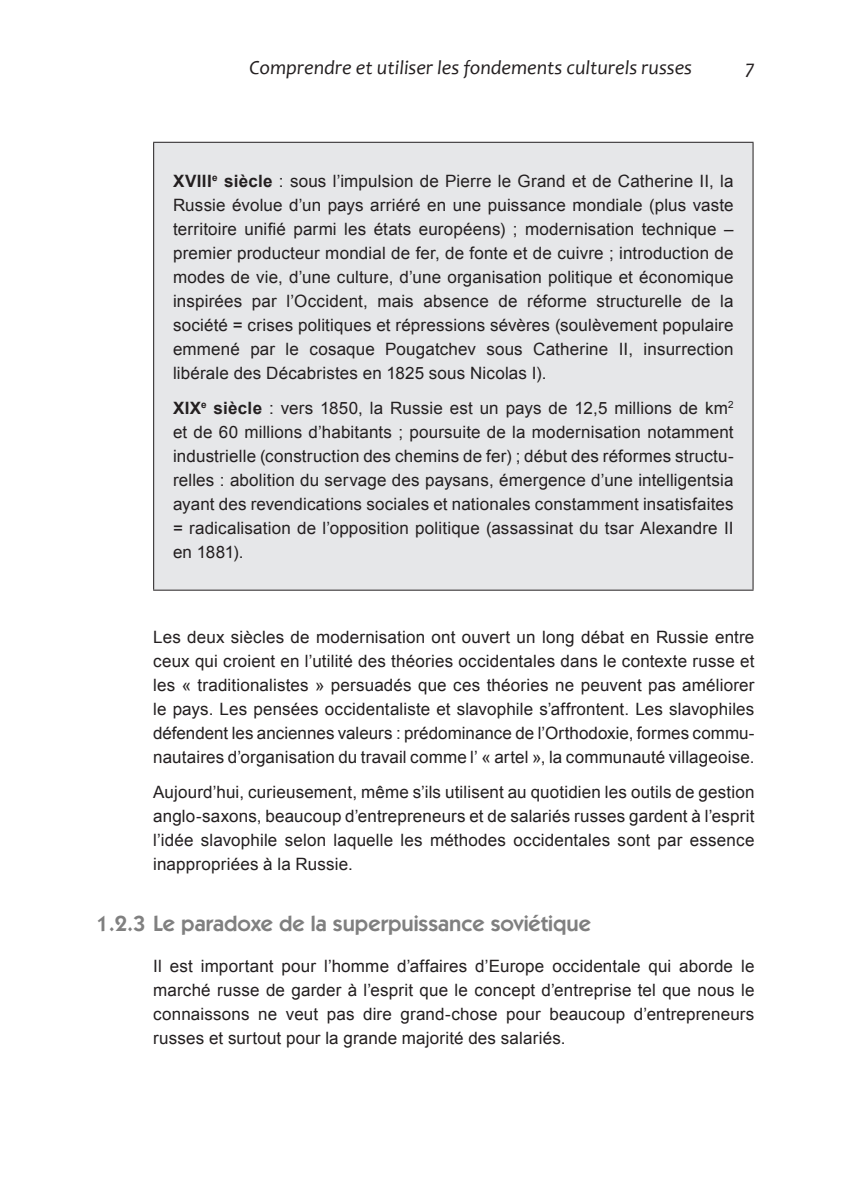
<style>
.page{position:relative;width:851px;height:1191px;background:#fff}
.page>*{position:absolute;margin:0;border:0;box-sizing:border-box;transform-origin:0 0}
.Titre_3{font:600 22px "Itc Kabel";color:#808080}
.t1{font:italic 20px "Candara";color:#231f20}
.Tableau_Grisé{font:17px/24px "Arial";letter-spacing:.01em;color:#231f20;text-align:justify}
.s1{font-weight:700}
</style>
<div class="page">
<div style="left:154px;top:142px;width:599px;height:448px;background:#e6e7e9"></div>
<hr style="left:153px;top:142px;width:600px;height:1px;background:#231f20">
<hr style="left:153px;top:143px;width:1px;height:446px;background:#231f20">
<hr style="left:752px;top:143px;width:1px;height:446px;background:#231f20">
<hr style="left:153px;top:589px;width:600px;height:1px;background:#231f20">
<p class="t1" style="left:249px;top:55px;width:444px">Comprendre et utiliser les fondements culturels russes</p>
<p class="t1" style="left:745px;top:55px;width:10px">7</p>
<p class="Tableau_Grisé" style="left:173px;top:169px;width:562px"><span class="s1">XVIII</span><sup>e</sup> <span class="s1">siècle</span> : sous l’impulsion de Pierre le Grand et de Catherine II, la Russie évolue d’un pays arriéré en une puissance mondiale (plus vaste territoire unifié parmi les états européens) ; modernisation technique – premier producteur mondial de fer, de fonte et de cuivre ; introduction de modes de vie, d’une culture, d’une organisation politique et économique inspirées par l’Occident, mais absence de réforme structurelle de la société = crises politiques et répressions sévères (soulèvement populaire emmené par le cosaque Pougatchev sous Catherine II, insurrection libérale des Décabristes en 1825 sous Nicolas I).</p>
<p class="Tableau_Grisé" style="left:173px;top:396px;width:562px"><span class="s1">XIX</span><sup>e</sup> <span class="s1">siècle</span> : vers 1850, la Russie est un pays de 12,5 millions de km<sup>2 </sup>et de 60 millions d’habitants ; poursuite de la modernisation notamment industrielle (construction des chemins de fer) ; début des réformes structu&shy;relles : abolition du servage des paysans, émergence d’une intelligentsia ayant des revendications sociales et nationales constamment insatisfaites = radicalisation de l’opposition politique (assassinat du tsar Alexandre II en 1881).</p>
<p class="Tableau_Grisé" style="left:153px;top:625px;width:602px">Les deux siècles de modernisation ont ouvert un long débat en Russie entre ceux qui croient en l’utilité des théories occidentales dans le contexte russe et les « traditionalistes » persuadés que ces théories ne peuvent pas améliorer le pays. Les pensées occidentaliste et slavophile s’affrontent. Les slavophiles défendent les anciennes valeurs : prédominance de l’Orthodoxie, formes commu&shy;nautaires d’organisation du travail comme l’ « artel », la communauté villageoise.</p>
<p class="Tableau_Grisé" style="left:153px;top:780px;width:602px">Aujourd’hui, curieusement, même s’ils utilisent au quotidien les outils de gestion anglo-saxons, beaucoup d’entrepreneurs et de salariés russes gardent à l’esprit l’idée slavophile selon laquelle les méthodes occidentales sont par essence inappropriées à la Russie.</p>
<p class="Titre_3" style="left:96px;top:910px;width:496px">1.2.3 Le paradoxe de la superpuissance soviétique</p>
<p class="Tableau_Grisé" style="left:153px;top:954px;width:602px">Il est important pour l’homme d’affaires d’Europe occidentale qui aborde le marché russe de garder à l’esprit que le concept d’entreprise tel que nous le connaissons ne veut pas dire grand-chose pour beaucoup d’entrepreneurs russes et surtout pour la grande majorité des salariés.</p>
</div>
